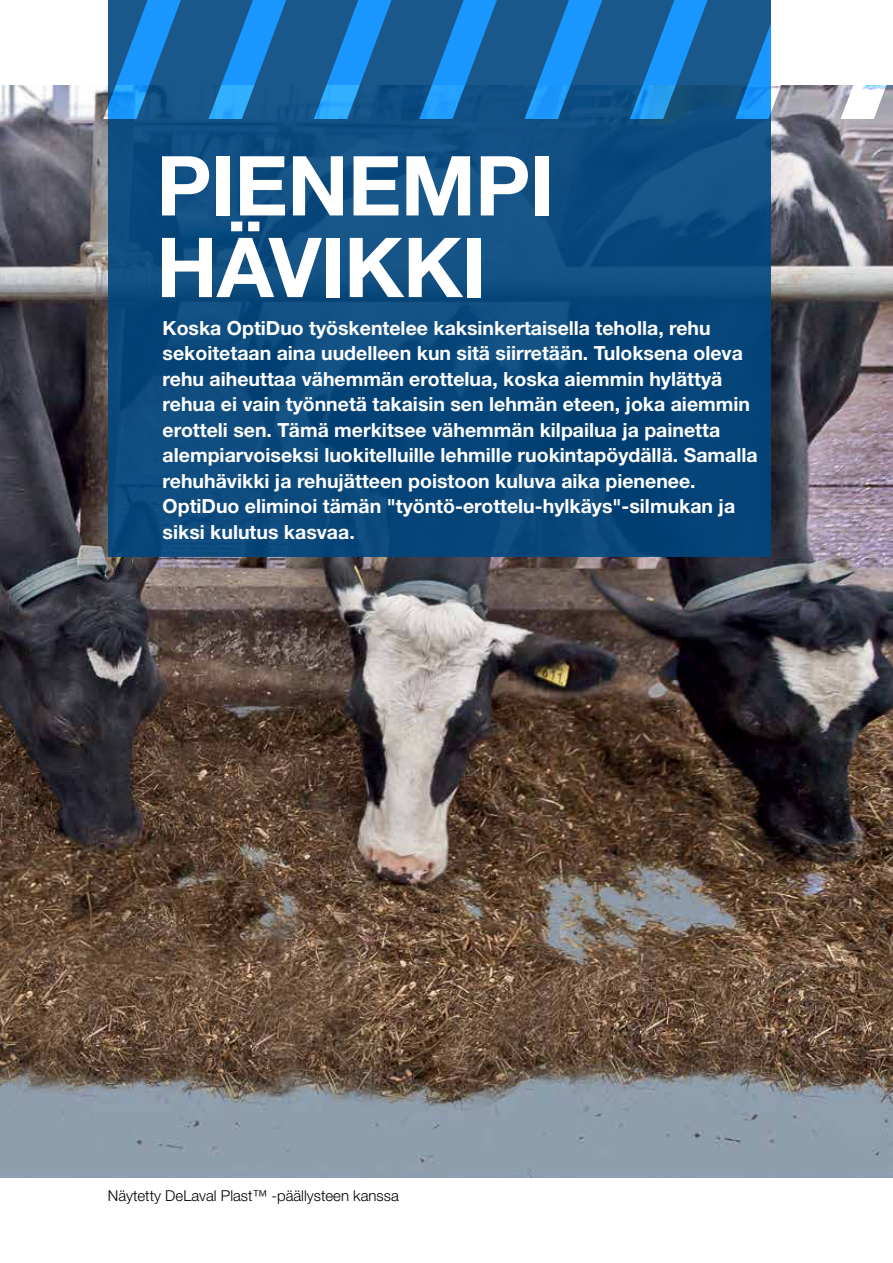
<style>
.page{position:relative;width:893px;height:1263px;background:#fff}
.page>*{position:absolute;margin:0;border:0;box-sizing:border-box;transform-origin:0 0}
.t1{font:700 291.75px "Helvetica Neue LT Std";color:#fff}
.t2{font:700 82.8px/81.6px "Helvetica Neue LT Std";letter-spacing:-.01em;color:#fff}
.t3{font:700 19.5px/25.5px "Helvetica Neue LT Std";color:#fff}
.t4{font:300 15px "Helvetica Neue LT Std";color:#000}
</style>
<div class="page">
<img style="left:0;top:85px;width:892px;height:1093px">
<hr style="left:892px;top:85px;width:1px;height:1093px;background:#000">
<img style="left:892px;top:85px;width:1px;height:726px">
<div style="left:108px;top:0;width:663px;height:557px;background:linear-gradient(to right,#104e82,#0c4a7e)"></div>
<h1 class="t1" style="left:106px;top:-170px;width:742px">///////</h1>
<h2 class="t2" style="left:156px;top:143px;width:399px">PIENEMPI<br>HÄVIKKI</h2>
<p class="t3" style="left:163px;top:314px;width:596px">Koska OptiDuo työskentelee kaksinkertaisella teholla, rehu sekoitetaan aina uudelleen kun sitä siirretään. Tuloksena oleva rehu aiheuttaa vähemmän erottelua, koska aiemmin hylättyä rehua ei vain työnnetä takaisin sen lehmän eteen, joka aiemmin erotteli sen. Tämä merkitsee vähemmän kilpailua ja painetta alempiarvoiseksi luokitelluille lehmille ruokintapöydällä. Samalla rehuhävikki ja rehujätteen poistoon kuluva aika pienenee.<br>OptiDuo eliminoi tämän "työntö-erottelu-hylkäys"-silmukan ja siksi kulutus kasvaa.</p>
<p class="t4" style="left:108px;top:1187px;width:293px">Näytetty DeLaval Plast™ -päällysteen kanssa</p>
</div>
